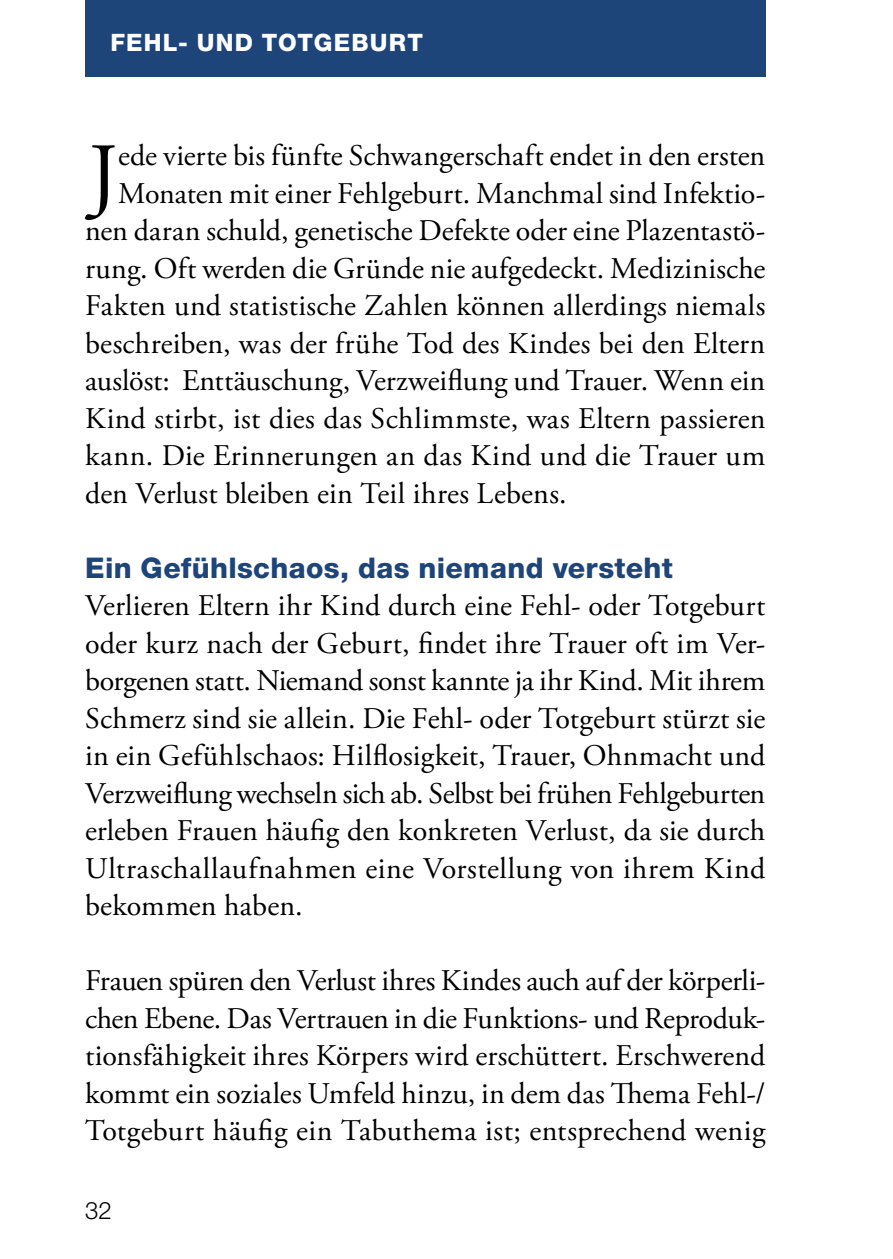
<style>
.page{position:relative;width:893px;height:1259px;background:#fff}
.page>*{position:absolute;margin:0;border:0;box-sizing:border-box;transform-origin:0 0}
.t1{font:86.7px "Adobe Garamond Pro";color:#000}
.t2{font:30px/37.5px "Adobe Garamond Pro";letter-spacing:.005em;color:#000;text-align:justify}
.t3{font:800 28.5px "Helvetica Neue LT";letter-spacing:.01em;color:#1e457a}
.t4{font:800 24px "Helvetica Neue LT";letter-spacing:.05em;color:#fff}
.t5{font:300 24px "Helvetica Neue LT Pro";color:#000}
</style>
<div class="page">
<div style="left:85px;top:0;width:680px;height:77px;background:#1e457a"></div>
<p class="t4" style="left:111px;top:28px;width:314px">FEHL- UND TOTGEBURT</p>
<h1 class="t1" style="left:88px;top:123px;width:31px">J</h1>
<p class="t2" style="left:118px;top:138px;width:649px">ede vierte bis fünfte Schwangerschaft endet in den ersten</p>
<p class="t2" style="left:118px;top:175px;width:649px">Monaten mit einer Fehlgeburt. Manchmal sind Infektio-</p>
<p class="t2" style="left:85px;top:213px;width:682px">nen daran schuld, genetische Defekte oder eine Plazentastö-</p>
<p class="t2" style="left:85px;top:250px;width:682px">rung. Oft werden die Gründe nie aufgedeckt. Medizinische</p>
<p class="t2" style="left:85px;top:288px;width:682px">Fakten und statistische Zahlen können allerdings niemals</p>
<p class="t2" style="left:85px;top:325px;width:682px">beschreiben, was der frühe Tod des Kindes bei den Eltern</p>
<p class="t2" style="left:85px;top:363px;width:682px">auslöst: Enttäuschung, Verzweiflung und Trauer. Wenn ein</p>
<p class="t2" style="left:85px;top:400px;width:682px">Kind stirbt, ist dies das Schlimmste, was Eltern passieren</p>
<p class="t2" style="left:85px;top:438px;width:682px">kann. Die Erinnerungen an das Kind und die Trauer um</p>
<p class="t2" style="left:85px;top:475px;width:483px">den Verlust bleiben ein Teil ihres Lebens.</p>
<p class="t3" style="left:85px;top:550px;width:589px">Ein Gefühlschaos, das niemand versteht</p>
<p class="t2" style="left:85px;top:588px;width:682px">Verlieren Eltern ihr Kind durch eine Fehl- oder Totgeburt oder kurz nach der Geburt, findet ihre Trauer oft im Ver&shy;borgenen statt. Niemand sonst kannte ja ihr Kind. Mit ihrem Schmerz sind sie allein. Die Fehl- oder Totgeburt stürzt sie in ein Gefühlschaos: Hilflosigkeit, Trauer, Ohnmacht und Verzweiflung wechseln sich ab. Selbst bei frühen Fehlgeburten erleben Frauen häufig den konkreten Verlust, da sie durch Ultraschallaufnahmen eine Vorstellung von ihrem Kind bekommen haben.</p>
<p class="t2" style="left:85px;top:963px;width:682px">Frauen spüren den Verlust ihres Kindes auch auf der körperli&shy;chen Ebene. Das Vertrauen in die Funktions- und Reproduk&shy;tionsfähigkeit ihres Körpers wird erschüttert. Erschwerend kommt ein soziales Umfeld hinzu, in dem das Thema Fehl-/ Totgeburt häufig ein Tabuthema ist; entsprechend wenig</p>
<p class="t5" style="left:85px;top:1195px;width:28px">32</p>
</div>
